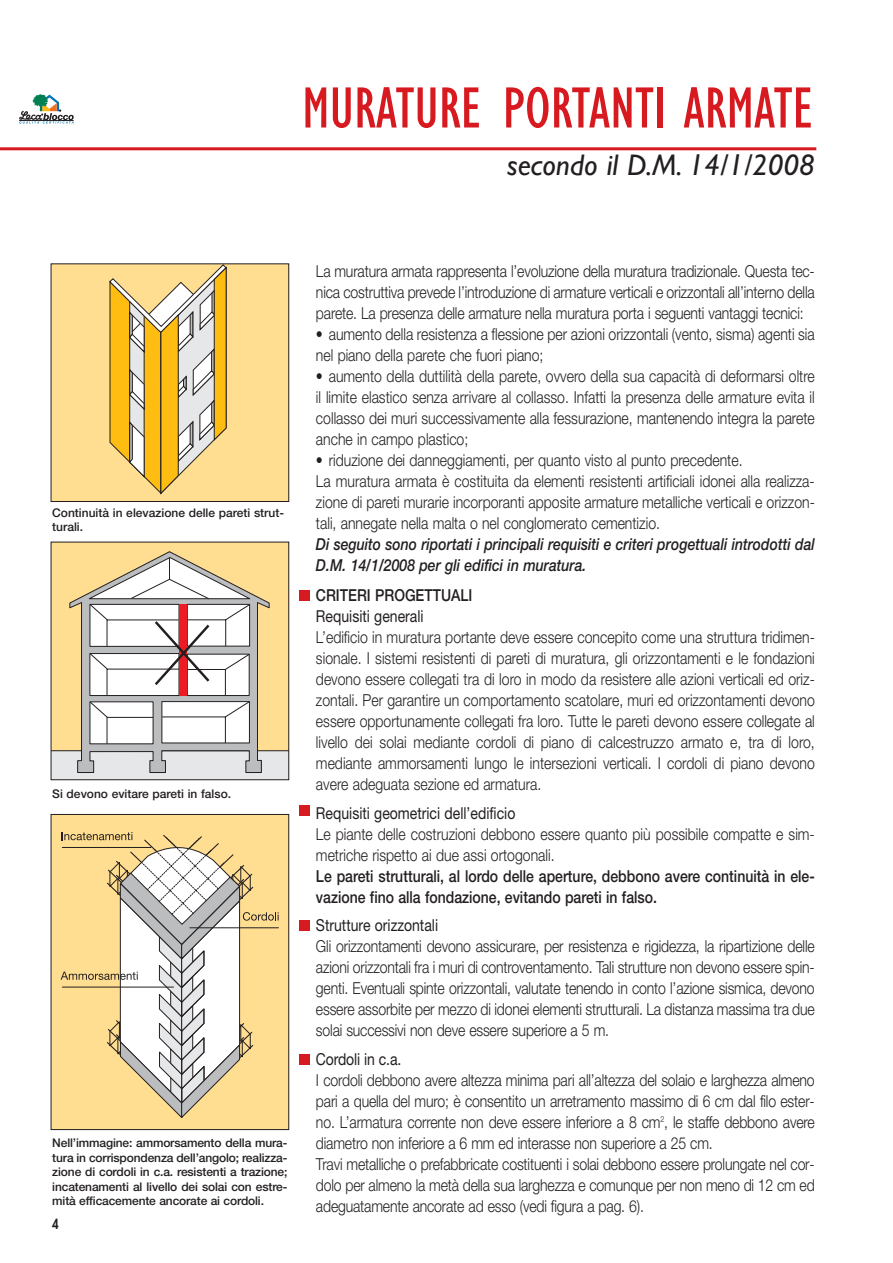
<style>
.page{position:relative;width:893px;height:1263px;background:#fff}
.page>*{position:absolute;margin:0;border:0;box-sizing:border-box;transform-origin:0 0}
.t1{font:condensed 60px "Gill Sans";color:#d71920}
.t2{font:italic 30px "Gill Sans";color:#231f20}
.t3{font:300 16.5px/21px "Helvetica Neue";color:#231f20;text-align:justify;scale:.85 1}
.t4{font:500 16.5px/21px "Helvetica Neue";color:#231f20;scale:.85 1}
.t5{font:italic 500 16.5px/21px "Helvetica Neue";color:#231f20;scale:.85 1}
.t6{font:16.5px "Helvetica Neue";color:#231f20;scale:.85 1}
.t7{font:800 13.5px "Futura";color:#231f20;scale:.85 1}
.t8{font:500 12px/14.4px "Helvetica Neue";color:#231f20;text-align:justify}
</style>
<div class="page">
<svg style="left:19px;top:94px;width:55px;height:30px"></svg>
<hr style="left:0;top:147px;width:816px;height:3px;background:#d71920">
<div style="left:51px;top:264px;width:238px;height:238px;background:#ffdd91"></div>
<svg style="left:109px;top:266px;width:118px;height:228px"></svg>
<div style="left:51px;top:264px;width:238px;height:238px;border:1px solid #231f20"></div>
<div style="left:51px;top:814px;width:238px;height:316px;background:#ffdd91"></div>
<svg style="left:61px;top:832px;width:218px;height:286px"></svg>
<hr style="left:190px;top:928px;width:88px;height:1px;background:#231f20">
<div style="left:51px;top:814px;width:238px;height:316px;border:1px solid #231f20"></div>
<div style="left:51px;top:542px;width:238px;height:238px;background:#ffdd91"></div>
<svg style="left:53px;top:551px;width:234px;height:227px"></svg>
<div style="left:51px;top:542px;width:238px;height:238px;border:1px solid #231f20"></div>
<div style="left:300px;top:920px;width:10px;height:11px;background:#d71920"></div>
<div style="left:300px;top:1054px;width:10px;height:11px;background:#d71920"></div>
<div style="left:300px;top:805px;width:10px;height:11px;background:#d71920"></div>
<div style="left:300px;top:591px;width:10px;height:10px;background:#d71920"></div>
<h1 class="t1" style="left:302px;top:87px;width:514px">MURATURE PORTANTI ARMATE</h1>
<h2 class="t2" style="left:507px;top:155px;width:309px">secondo il D.M. 14/1/2008</h2>
<p class="t8" style="left:52px;top:507px;width:233px">Continuità in elevazione delle pareti strut&shy;turali.</p>
<p class="t8" style="left:52px;top:787px;width:180px">Si devono evitare pareti in falso.</p>
<p class="t8" style="left:52px;top:1137px;width:237px">Nell’immagine: ammorsamento della mura&shy;tura in corrispondenza dell’angolo; realizza&shy;zione di cordoli in c.a. resistenti a trazione; incatenamenti al livello dei solai con estre&shy;mità efficacemente ancorate ai cordoli.</p>
<p class="t7" style="left:52px;top:1218px;width:9px">4</p>
<p class="t3" style="left:316px;top:262px;width:588px">La muratura armata rappresenta l’evoluzione della muratura tradizionale. Questa tec&shy;nica costruttiva prevede l’introduzione di armature verticali e orizzontali all’interno della parete. La presenza delle armature nella muratura porta i seguenti vantaggi tecnici:</p>
<p class="t3" style="left:316px;top:325px;width:588px">• aumento della resistenza a flessione per azioni orizzontali (vento, sisma) agenti sia nel piano della parete che fuori piano;</p>
<p class="t3" style="left:316px;top:367px;width:588px">• aumento della duttilità della parete, ovvero della sua capacità di deformarsi oltre il limite elastico senza arrivare al collasso. Infatti la presenza delle armature evita il collasso dei muri successivamente alla fessurazione, mantenendo integra la parete anche in campo plastico;</p>
<p class="t3" style="left:316px;top:451px;width:588px;text-align:left">• riduzione dei danneggiamenti, per quanto visto al punto precedente.<br>La muratura armata è costituita da elementi resistenti artificiali idonei alla realizza&shy;zione di pareti murarie incorporanti apposite armature metalliche verticali e orizzon&shy;tali, annegate nella malta o nel conglomerato cementizio.</p>
<p class="t5" style="left:316px;top:535px;width:588px">Di seguito sono riportati i principali requisiti e criteri progettuali introdotti dal<br>D.M. 14/1/2008 per gli edifici in muratura.</p>
<p class="t4" style="left:316px;top:587px;width:186px">CRITERI PROGETTUALI</p>
<p class="t6" style="left:316px;top:611px;width:128px">Requisiti generali</p>
<p class="t3" style="left:316px;top:629px;width:588px">L’edificio in muratura portante deve essere concepito come una struttura tridimen&shy;sionale. I sistemi resistenti di pareti di muratura, gli orizzontamenti e le fondazioni devono essere collegati tra di loro in modo da resistere alle azioni verticali ed oriz&shy;zontali. Per garantire un comportamento scatolare, muri ed orizzontamenti devono essere opportunamente collegati fra loro. Tutte le pareti devono essere collegate al livello dei solai mediante cordoli di piano di calcestruzzo armato e, tra di loro, mediante ammorsamenti lungo le intersezioni verticali. I cordoli di piano devono avere adeguata sezione ed armatura.</p>
<p class="t6" style="left:316px;top:807px;width:236px">Requisiti geometrici dell’edificio</p>
<p class="t3" style="left:316px;top:825px;width:588px">Le piante delle costruzioni debbono essere quanto più possibile compatte e sim&shy;metriche rispetto ai due assi ortogonali.</p>
<p class="t4" style="left:316px;top:867px;width:588px">Le pareti strutturali, al lordo delle aperture, debbono avere continuità in ele&shy;vazione fino alla fondazione, evitando pareti in falso.</p>
<p class="t6" style="left:316px;top:920px;width:145px">Strutture orizzontali</p>
<p class="t3" style="left:316px;top:937px;width:588px">Gli orizzontamenti devono assicurare, per resistenza e rigidezza, la ripartizione delle azioni orizzontali fra i muri di controventamento. Tali strutture non devono essere spin&shy;genti. Eventuali spinte orizzontali, valutate tenendo in conto l’azione sismica, devono essere assorbite per mezzo di idonei elementi strutturali. La distanza massima tra due solai successivi non deve essere superiore a 5 m.</p>
<p class="t6" style="left:316px;top:1053px;width:102px">Cordoli in c.a.</p>
<p class="t3" style="left:316px;top:1071px;width:588px;text-align:left">I cordoli debbono avere altezza minima pari all’altezza del solaio e larghezza almeno pari a quella del muro; è consentito un arretramento massimo di 6 cm dal filo ester&shy;no. L’armatura corrente non deve essere inferiore a 8 cm<sup>2</sup>, le staffe debbono avere diametro non inferiore a 6 mm ed interasse non superiore a 25 cm.<br>Travi metalliche o prefabbricate costituenti i solai debbono essere prolungate nel cor&shy;dolo per almeno la metà della sua larghezza e comunque per non meno di 12 cm ed adeguatamente ancorate ad esso (vedi figura a pag. 6).</p>
</div>
